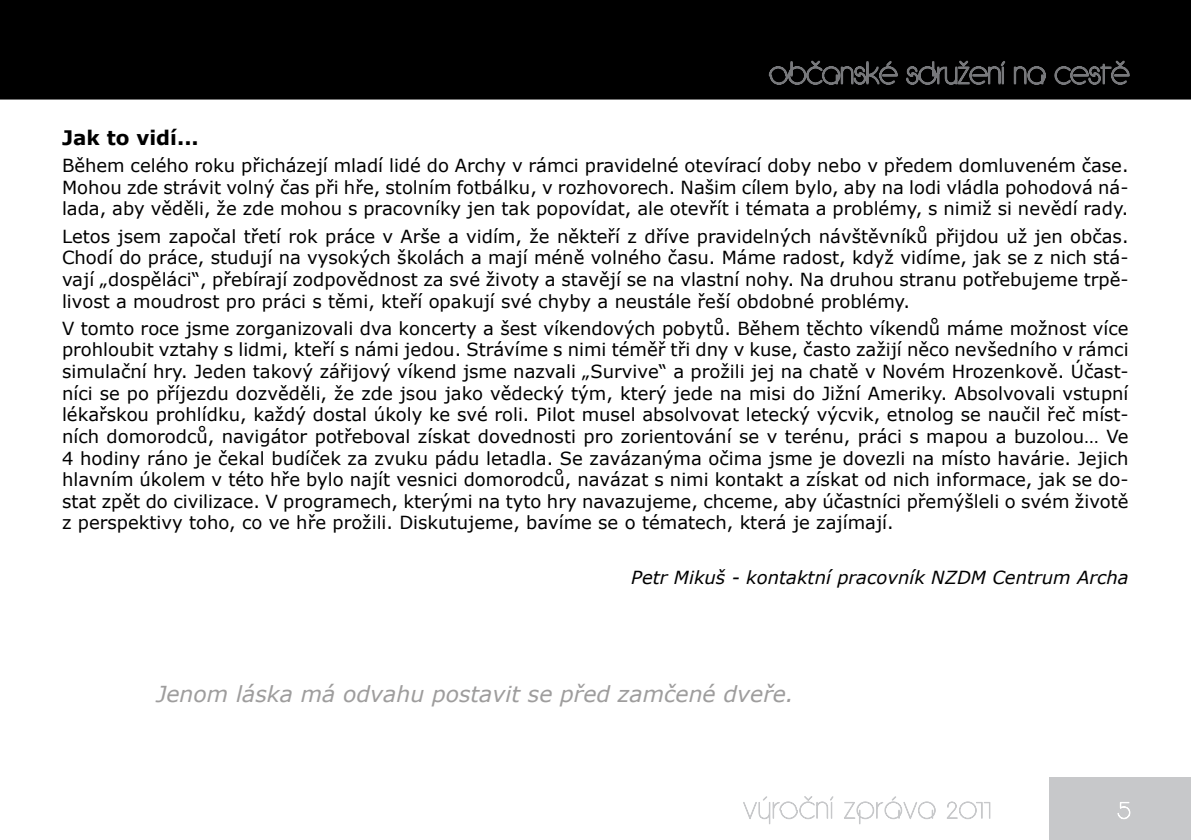
<style>
.page{position:relative;width:1191px;height:840px;background:#fff}
.page>*{position:absolute;margin:0;border:0;box-sizing:border-box;transform-origin:0 0}
.t1{font:italic 22px "Verdana";color:#9e9d9d}
.t2{font:700 20px "Verdana";color:#000}
.t3{font:18px/21.6px "Verdana";color:#000;text-align:justify}
.t4{font:italic 18px "Verdana";color:#000}
</style>
<div class="page">
<div style="left:0;top:0;width:1191px;height:99px;background:#000"></div>
<div style="left:1049px;top:777px;width:142px;height:62px;background:#c7c8ca"></div>
<svg style="left:768px;top:55px;width:130px;height:45px;background:#191919"></svg>
<svg style="left:905px;top:57px;width:142px;height:43px;background:#191919"></svg>
<svg style="left:1053px;top:57px;width:77px;height:43px;background:#19191a"></svg>
<svg style="left:743px;top:796px;width:91px;height:28px"></svg>
<svg style="left:844px;top:796px;width:92px;height:28px"></svg>
<svg style="left:947px;top:801px;width:44px;height:19px"></svg>
<svg style="left:1117px;top:802px;width:13px;height:17px"></svg>
<p class="t2" style="left:62px;top:123px;width:138px">Jak to vidí...</p>
<p class="t3" style="left:62px;top:154px;width:1068px">Během celého roku přicházejí mladí lidé do Archy v rámci pravidelné otevírací doby nebo v předem domluveném čase.<br>Mohou zde strávit volný čas při hře, stolním fotbálku, v rozhovorech. Našim cílem bylo, aby na lodi vládla pohodová ná&shy;lada, aby věděli, že zde mohou s pracovníky jen tak popovídat, ale otevřít i témata a problémy, s nimiž si nevědí rady.</p>
<p class="t3" style="left:62px;top:225px;width:1068px">Letos jsem započal třetí rok práce v Arše a vidím, že někteří z dříve pravidelných návštěvníků přijdou už jen občas.<br>Chodí do práce, studují na vysokých školách a mají méně volného času. Máme radost, když vidíme, jak se z nich stá&shy;vají „dospěláci“, přebírají zodpovědnost za své životy a stavějí se na vlastní nohy. Na druhou stranu potřebujeme trpě&shy;livost a moudrost pro práci s těmi, kteří opakují své chyby a neustále řeší obdobné problémy.</p>
<p class="t3" style="left:62px;top:317px;width:1068px">V tomto roce jsme zorganizovali dva koncerty a šest víkendových pobytů. Během těchto víkendů máme možnost více prohloubit vztahy s lidmi, kteří s námi jedou. Strávíme s nimi téměř tři dny v kuse, často zažijí něco nevšedního v rámci simulační hry. Jeden takový zářijový víkend jsme nazvali „Survive“ a prožili jej na chatě v Novém Hrozenkově. Účast&shy;níci se po příjezdu dozvěděli, že zde jsou jako vědecký tým, který jede na misi do Jižní Ameriky. Absolvovali vstupní lékařskou prohlídku, každý dostal úkoly ke své roli. Pilot musel absolvovat letecký výcvik, etnolog se naučil řeč míst&shy;ních domorodců, navigátor potřeboval získat dovednosti pro zorientování se v terénu, práci s mapou a buzolou… Ve 4 hodiny ráno je čekal budíček za zvuku pádu letadla. Se zavázanýma očima jsme je dovezli na místo havárie. Jejich hlavním úkolem v této hře bylo najít vesnici domorodců, navázat s nimi kontakt a získat od nich informace, jak se do&shy;stat zpět do civilizace. V programech, kterými na tyto hry navazujeme, chceme, aby účastníci přemýšleli o svém životě z perspektivy toho, co ve hře prožili. Diskutujeme, bavíme se o tématech, která je zajímají.</p>
<p class="t4" style="left:631px;top:565px;width:499px">Petr Mikuš - kontaktní pracovník NZDM Centrum Archa</p>
<p class="t1" style="left:156px;top:678px;width:639px">Jenom láska má odvahu postavit se před zamčené dveře.</p>
</div>
